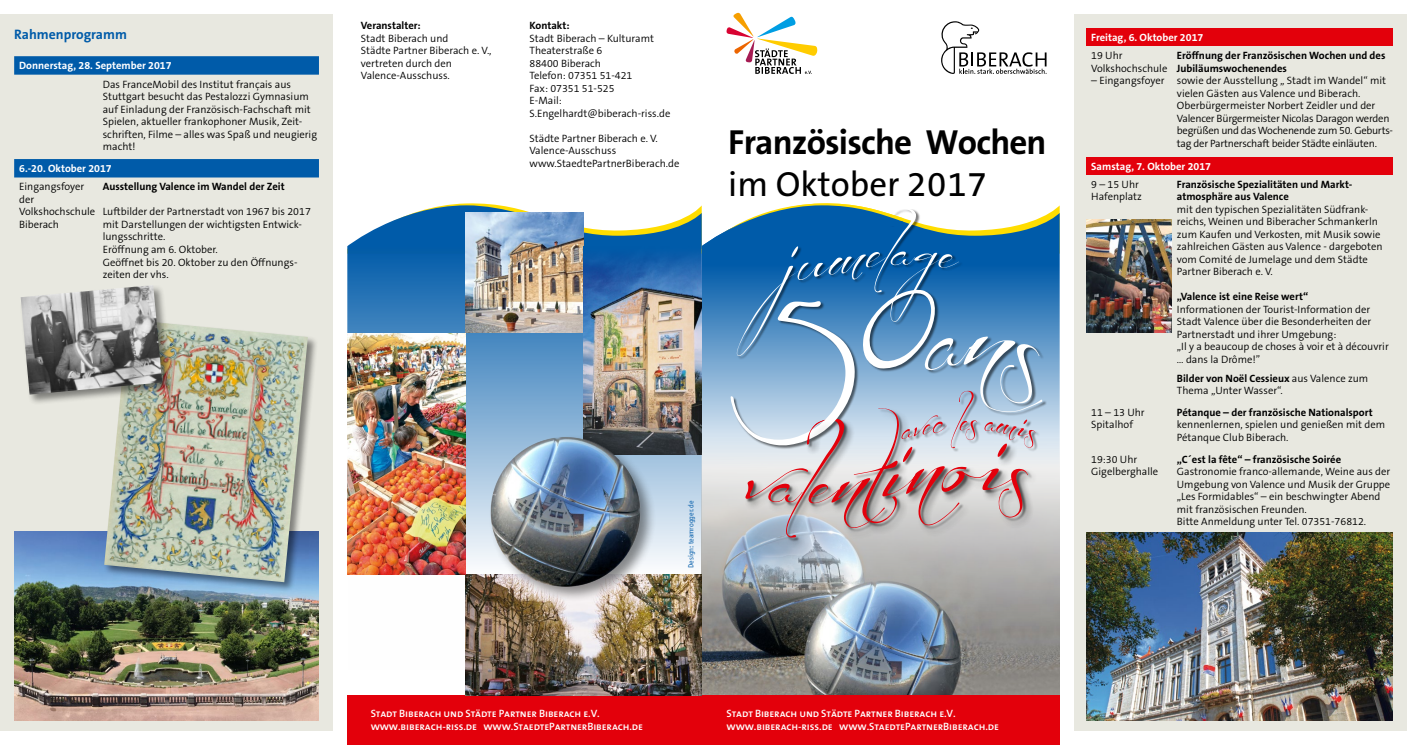
<style>
.page{position:relative;width:1407px;height:745px;background:#fff}
.page>*{position:absolute;margin:0;border:0;box-sizing:border-box;transform-origin:0 0}
.t1{font:700 35px "The Sans B7";letter-spacing:-.025em;color:#000}
.t2{font:35px "The Sans B5 Plain";color:#000}
.t3{font:700 13.75px "The Sans B7";color:#005ba9}
.t4{font:300 10.62px/12.5px "The Sans B4";color:#000}
.t5{font:700 10.62px/12.5px "The Sans B7";color:#000}
.t6{font:300 10.62px/12.5px "The Sans B4";letter-spacing:-.02em;color:#000}
.t7{font:10.62px/12.8px "The Sans Semi Bold Caps";letter-spacing:-.01em;color:#fff}
.t8{font:700 10.62px "The Sans B7";color:#fff}
.t9{font:7.5px "Officina Sans ITC Std";color:#005ba9}
.s1{font-family:"The Sans B4";font-weight:300}
</style>
<div class="page">
<svg style="left:726px;top:13px;width:91px;height:61px"></svg>
<svg style="left:347px;top:537px;width:355px;height:133px"></svg>
<img style="left:702px;top:537px;width:357px;height:157px">
<div style="left:347px;top:694px;width:712px;height:50px;background:#e3000b"></div>
<div style="left:0;top:14px;width:333px;height:716px;background:#e8e8e0"></div>
<div style="left:1074px;top:14px;width:333px;height:716px;background:#e8e8e0"></div>
<svg style="left:941px;top:21px;width:105px;height:53px"></svg>
<div style="left:744px;top:406px;width:295px;height:143px;background:#000;opacity:.45"></div>
<svg style="left:347px;top:203px;width:712px;height:334px;background:#80a3c3"></svg>
<svg style="left:14px;top:56px;width:305px;height:121px"></svg>
<div style="left:1086px;top:28px;width:307px;height:18px;background:#e3000b"></div>
<div style="left:1086px;top:157px;width:307px;height:17px;background:#e3000b"></div>
<img style="left:1086px;top:219px;width:85px;height:114px">
<img style="left:1086px;top:532px;width:307px;height:187px">
<img style="left:466px;top:213px;width:118px;height:120px">
<img style="left:584px;top:246px;width:117px;height:208px">
<img style="left:466px;top:574px;width:236px;height:121px">
<img style="left:347px;top:333px;width:119px;height:241px">
<img style="left:466px;top:408px;width:199px;height:207px">
<img style="left:14px;top:531px;width:305px;height:188px">
<div style="left:103px;top:318px;width:215px;height:274px;background:#000;opacity:.45"></div>
<img style="left:104px;top:319px;width:204px;height:263px">
<div style="left:19px;top:283px;width:154px;height:122px;background:#000;opacity:.45"></div>
<img style="left:21px;top:285px;width:141px;height:109px">
<p class="t3" style="left:14px;top:27px;width:114px">Rahmenprogramm</p>
<p class="t8" style="left:19px;top:60px;width:154px">Donnerstag, 28. September 2017</p>
<p class="t4" style="left:103px;top:78px;width:216px">Das FranceMobil des Institut français aus Stuttgart besucht das Pestalozzi Gymnasium auf Einladung der Französisch-Fachschaft mit Spielen, aktueller frankophoner Musik, Zeit&shy;schriften, Filme – alles was Spaß und neugierig macht!</p>
<p class="t8" style="left:19px;top:163px;width:94px">6.-20. Oktober 2017</p>
<p class="t4" style="left:19px;top:181px;width:78px">Eingangsfoyer der<br>Volkshochschule<br>Biberach</p>
<p class="t5" style="left:103px;top:181px;width:183px">Ausstellung Valence im Wandel der Zeit</p>
<p class="t4" style="left:103px;top:206px;width:210px">Luftbilder der Partnerstadt von 1967 bis 2017 mit Darstellungen der wichtigsten Entwick&shy;lungsschritte.<br>Eröffnung am 6. Oktober.<br>Geöffnet bis 20. Oktober zu den Öffnungs&shy;zeiten der vhs.</p>
<p class="t5" style="left:361px;top:20px;width:61px">Veranstalter:</p>
<p class="t4" style="left:361px;top:32px;width:132px">Stadt Biberach und<br>Städte Partner Biberach e. V., vertreten durch den<br>Valence-Ausschuss.</p>
<p class="t5" style="left:529px;top:20px;width:42px">Kontakt:</p>
<p class="t4" style="left:529px;top:32px;width:142px">Stadt Biberach – Kulturamt<br>Theaterstraße 6<br>88400 Biberach<br>Telefon: 07351 51-421<br>Fax: 07351 51-525<br>E-Mail:<br>S.Engelhardt@biberach-riss.de</p>
<p class="t4" style="left:529px;top:132px;width:151px">Städte Partner Biberach e. V.<br>Valence-Ausschuss www.StaedtePartnerBiberach.de</p>
<h1 class="t1" style="left:728px;top:124px;width:320px">Französische Wochen</h1>
<h1 class="t2" style="left:728px;top:166px;width:260px">im Oktober 2017</h1>
<p class="t9" style="left:687px;top:567px;width:68px;rotate:-90deg">Design:teamrogger.de</p>
<p class="t8" style="left:1091px;top:32px;width:114px">Freitag, 6. Oktober 2017</p>
<p class="t4" style="left:1091px;top:50px;width:78px">19 Uhr<br>Volkshochschule</p>
<p class="t4" style="left:1091px;top:75px;width:75px">– Eingangsfoyer</p>
<p class="t5" style="left:1177px;top:50px;width:210px">Eröffnung der Französischen Wochen und des<br>Jubiläumswochenendes</p>
<p class="t6" style="left:1177px;top:75px;width:218px">sowie der Ausstellung „ Stadt im Wandel“ mit vielen Gästen aus Valence und Biberach.<br>Oberbürgermeister Norbert Zeidler und der Valencer Bürgermeister Nicolas Daragon werden begrüßen und das Wochenende zum 50. Geburts&shy;tag der Partnerschaft beider Städte einläuten.</p>
<p class="t8" style="left:1091px;top:160px;width:121px">Samstag, 7. Oktober 2017</p>
<p class="t4" style="left:1091px;top:178px;width:52px">9 – 15 Uhr<br>Hafenplatz</p>
<p class="t5" style="left:1177px;top:178px;width:177px">Französische Spezialitäten und Markt&shy;atmosphäre aus Valence</p>
<p class="t4" style="left:1177px;top:203px;width:207px">mit den typischen Spezialitäten Südfrank&shy;reichs, Weinen und Biberacher Schmankerln zum Kaufen und Verkosten, mit Musik sowie zahlreichen Gästen aus Valence - dargeboten vom Comité de Jumelage und dem Städte Partner Biberach e. V.</p>
<p class="t5" style="left:1177px;top:290px;width:133px">„Valence ist eine Reise wert“</p>
<p class="t4" style="left:1177px;top:303px;width:213px">Informationen der Tourist-Information der Stadt Valence über die Besonderheiten der Partnerstadt und ihrer Umgebung:<br>„Il y a beaucoup de choses à voir et à découvrir … dans la Drôme!”</p>
<p class="t5" style="left:1177px;top:372px;width:193px">Bilder von Noël Cessieux <span class="s1">aus Valence zum</span></p>
<p class="t4" style="left:1177px;top:384px;width:107px">Thema „Unter Wasser“.</p>
<p class="t4" style="left:1091px;top:406px;width:55px">11 – 13 Uhr<br>Spitalhof</p>
<p class="t5" style="left:1177px;top:406px;width:197px">Pétanque – der französische Nationalsport</p>
<p class="t4" style="left:1177px;top:418px;width:210px">kennenlernen, spielen und genießen mit dem<br>Pétanque Club Biberach.</p>
<p class="t4" style="left:1091px;top:453px;width:68px">19:30 Uhr<br>Gigelberghalle</p>
<p class="t5" style="left:1177px;top:453px;width:166px">„C´est la fête“ – französische Soirée</p>
<p class="t4" style="left:1177px;top:465px;width:215px">Gastronomie franco-allemande, Weine aus der Umgebung von Valence und Musik der Gruppe „Les Formidables“ – ein beschwingter Abend mit französischen Freunden.<br>Bitte Anmeldung unter Tel. 07351-76812.</p>
<p class="t7" style="left:371px;top:706px;width:274px">Stadt Biberach und Städte Partner Biberach e.V. www.biberach-riss.de www.StaedtePartnerBiberach.de</p>
<p class="t7" style="left:726px;top:706px;width:274px">Stadt Biberach und Städte Partner Biberach e.V. www.biberach-riss.de www.StaedtePartnerBiberach.de</p>
</div>
